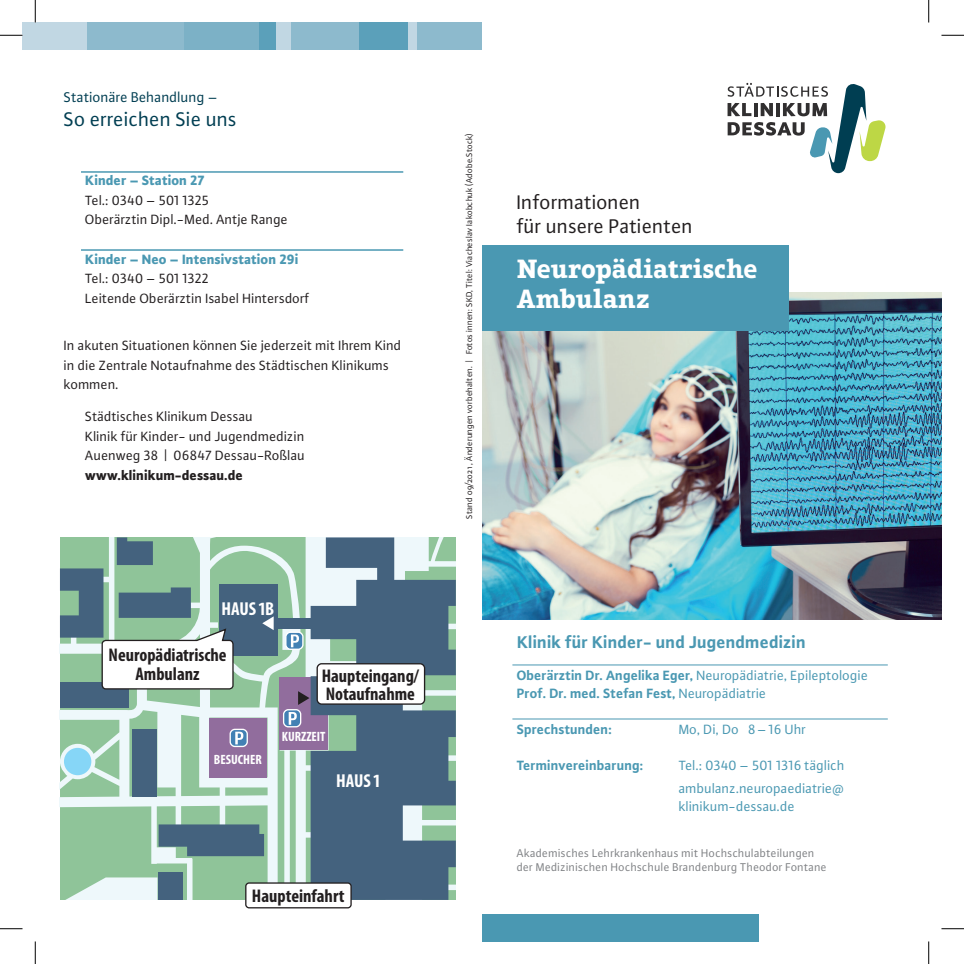
<style>
.page{position:relative;width:964px;height:964px;background:#fff}
.page>*{position:absolute;margin:0;border:0;box-sizing:border-box;transform-origin:0 0}
.t1{font:700 27px/30px "Aptifer Slab LT Pro";color:#fff}
.t2{font:21px/24px "Plus Sans OT";color:#231f20}
.t3{font:21px "Plus Sans OT";color:#003e52}
.t4{font:700 condensed 18.75px "Myriad Pro";color:#fff}
.t5{font:700 condensed 18.45px/18.5px "Myriad Pro";color:#231f20}
.t6{font:700 18px "Plus Sans OT";color:#4a98b2}
.t7{font:15px "Plus Sans OT";color:#003e52}
.t8{font:14.25px/19.5px "Plus Sans OT";color:#231f20}
.t9{font:700 14.25px/18px "Plus Sans OT";color:#4a98b2}
.t10{font:14.25px/22.2px "Plus Sans OT";color:#4a98b2}
.t11{font:800 14.25px "Plus Sans OT";color:#4a98b2}
.t12{font:800 14.25px "Plus Sans OT";color:#231f20}
.t13{font:700 condensed 13.5px "Myriad Pro";color:#fff}
.t14{font:12px/13.5px "Plus Sans OT";letter-spacing:.01em;color:#808285}
.t15{font:9px "Plus Sans OT";color:#231f20}
.s1{font-weight:400}
</style>
<div class="page">
<svg style="left:60px;top:537px;width:250px;height:362px;background:#b2d7be"></svg>
<div style="left:209px;top:718px;width:58px;height:59px;background:#916d9d"></div>
<div style="left:280px;top:677px;width:48px;height:73px;background:#916d9d"></div>
<div style="left:272px;top:618px;width:53px;height:10px;background:#44627e"></div>
<svg style="left:310px;top:537px;width:146px;height:362px;background:#628091"></svg>
<div style="left:219px;top:584px;width:59px;height:71px;background:#44627e"></div>
<div style="left:132px;top:729px;width:25px;height:67px;background:#44627e"></div>
<div style="left:159px;top:871px;width:24px;height:28px;background:#44627e"></div>
<svg style="left:159px;top:824px;width:105px;height:32px;background:#506e85"></svg>
<div style="left:60px;top:682px;width:68px;height:25px;background:#44627e"></div>
<div style="left:64px;top:747px;width:27px;height:28px;background:#86d6f7;border-radius:50%"></div>
<svg style="left:230px;top:729px;width:17px;height:17px"></svg>
<div style="left:229px;top:728px;width:19px;height:19px;border:1px solid #fff;border-radius:5px"></div>
<svg style="left:235px;top:731px;width:8px;height:13px"></svg>
<svg style="left:283px;top:709px;width:17px;height:17px"></svg>
<div style="left:283px;top:709px;width:18px;height:18px;border:1px solid #fff;border-radius:5px"></div>
<svg style="left:289px;top:712px;width:8px;height:12px"></svg>
<svg style="left:286px;top:632px;width:17px;height:17px"></svg>
<div style="left:285px;top:631px;width:18px;height:19px;border:1px solid #fff;border-radius:5px"></div>
<svg style="left:291px;top:634px;width:8px;height:13px"></svg>
<div style="left:317px;top:663px;width:107px;height:41px;background:#fff;border-radius:4px"></div>
<div style="left:316px;top:663px;width:109px;height:41px;border:1px solid #231f20;border-radius:4px"></div>
<svg style="left:298px;top:691px;width:11px;height:14px"></svg>
<svg style="left:262px;top:616px;width:12px;height:14px"></svg>
<svg style="left:60px;top:537px;width:174px;height:153px"></svg>
<div style="left:246px;top:883px;width:105px;height:24px;background:#fff;border-radius:3px"></div>
<div style="left:245px;top:882px;width:107px;height:26px;border:1px solid #231f20;border-radius:3px"></div>
<hr style="left:81px;top:171px;width:322px;height:2px;background:#4a98b2">
<hr style="left:81px;top:249px;width:322px;height:2px;background:#4a98b2">
<div style="left:271px;top:22px;width:211px;height:28px;background:#8dbacd"></div>
<div style="left:358px;top:22px;width:52px;height:28px;background:#5ba0ba"></div>
<div style="left:408px;top:22px;width:9px;height:28px;background:#c1d7e3"></div>
<div style="left:22px;top:22px;width:154px;height:28px;background:#c1d7e3"></div>
<div style="left:87px;top:22px;width:124px;height:28px;background:#8dbacd"></div>
<div style="left:184px;top:22px;width:87px;height:28px;background:#7cb1c6"></div>
<div style="left:271px;top:22px;width:19px;height:28px;background:#c1d7e3"></div>
<div style="left:259px;top:22px;width:16px;height:28px;background:#5ba0ba"></div>
<img style="left:482px;top:292px;width:459px;height:327px">
<svg style="left:727px;top:83px;width:159px;height:90px"></svg>
<div style="left:482px;top:914px;width:276px;height:27px;background:#4a98b2"></div>
<div style="left:482px;top:245px;width:307px;height:85px;background:#4a98b2"></div>
<hr style="left:512px;top:664px;width:375px;height:1px;background:#4a98b2">
<hr style="left:512px;top:718px;width:375px;height:1px;background:#4a98b2">
<svg style="left:0;top:35px;width:22px;height:1px"></svg>
<svg style="left:941px;top:35px;width:22px;height:1px"></svg>
<svg style="left:0;top:928px;width:22px;height:1px"></svg>
<svg style="left:941px;top:928px;width:22px;height:1px"></svg>
<svg style="left:35px;top:0;width:1px;height:22px"></svg>
<svg style="left:35px;top:941px;width:1px;height:22px"></svg>
<svg style="left:928px;top:0;width:1px;height:22px"></svg>
<svg style="left:928px;top:941px;width:1px;height:22px"></svg>
<p class="t7" style="left:64px;top:88px;width:155px">Stationäre Behandlung –</p>
<h2 class="t3" style="left:64px;top:107px;width:174px">So erreichen Sie uns</h2>
<p class="t11" style="left:85px;top:171px;width:121px">Kinder – Station 27</p>
<p class="t8" style="left:85px;top:190px;width:204px">Tel.: 0340 – 501 1325<br>Oberärztin Dipl.-Med. Antje Range</p>
<p class="t11" style="left:85px;top:249px;width:215px">Kinder – Neo – Intensivstation 29i</p>
<p class="t8" style="left:85px;top:268px;width:226px">Tel.: 0340 – 501 1322<br>Leitende Oberärztin Isabel Hintersdorf</p>
<p class="t8" style="left:64px;top:335px;width:339px">In akuten Situationen können Sie jederzeit mit Ihrem Kind in die Zentrale Notaufnahme des Städtischen Klinikums kommen.</p>
<p class="t8" style="left:85px;top:407px;width:221px">Städtisches Klinikum Dessau<br>Klinik für Kinder- und Jugendmedizin<br>Auenweg 38 | 06847 Dessau-Roßlau</p>
<p class="t12" style="left:85px;top:466px;width:159px">www.klinikum-dessau.de</p>
<h3 class="t4" style="left:221px;top:597px;width:54px">HAUS 1B</h3>
<p class="t5" style="left:109px;top:645px;width:119px;text-align:center">Neuropädiatrische<br>Ambulanz</p>
<p class="t5" style="left:321px;top:666px;width:99px">Haupteingang/<br>Notaufnahme</p>
<p class="t13" style="left:214px;top:751px;width:49px">BESUCHER</p>
<p class="t13" style="left:282px;top:728px;width:45px">KURZZEIT</p>
<h3 class="t4" style="left:336px;top:769px;width:45px">HAUS 1</h3>
<p class="t5" style="left:252px;top:886px;width:94px">Haupteinfahrt</p>
<p class="t15" style="left:464px;top:518px;width:387px;rotate:-90deg">Stand 09/2021 , Änderungen vorbehalten. | Fotos innen: SKD, Titel: Viacheslav Iakobchuk (Adobe.Stock)</p>
<h2 class="t2" style="left:516px;top:190px;width:178px">Informationen<br>für unsere Patienten</h2>
<h1 class="t1" style="left:516px;top:253px;width:242px">Neuropädiatrische<br>Ambulanz</h1>
<p class="t6" style="left:517px;top:630px;width:290px">Klinik für Kinder- und Jugendmedizin</p>
<p class="t9" style="left:516px;top:666px;width:353px">Oberärztin Dr. Angelika Eger, <span class="s1">Neuropädiatrie, Epileptologie<br></span>Prof. Dr. med. Stefan Fest, <span class="s1">Neuropädiatrie</span></p>
<p class="t9" style="left:516px;top:720px;width:97px">Sprechstunden:</p>
<p class="t10" style="left:678px;top:718px;width:129px">Mo, Di, Do 8 – 16 Uhr</p>
<p class="t9" style="left:516px;top:756px;width:128px">Terminvereinbarung:</p>
<p class="t10" style="left:678px;top:754px;width:167px">Tel.: 0340 – 501 1316 täglich ambulanz.neuropaediatrie@</p>
<p class="t10" style="left:678px;top:794px;width:118px">klinikum-dessau.de</p>
<p class="t14" style="left:516px;top:846px;width:311px">Akademisches Lehrkrankenhaus mit Hochschulabteilungen der Medizinischen Hochschule Brandenburg Theodor Fontane</p>
</div>
